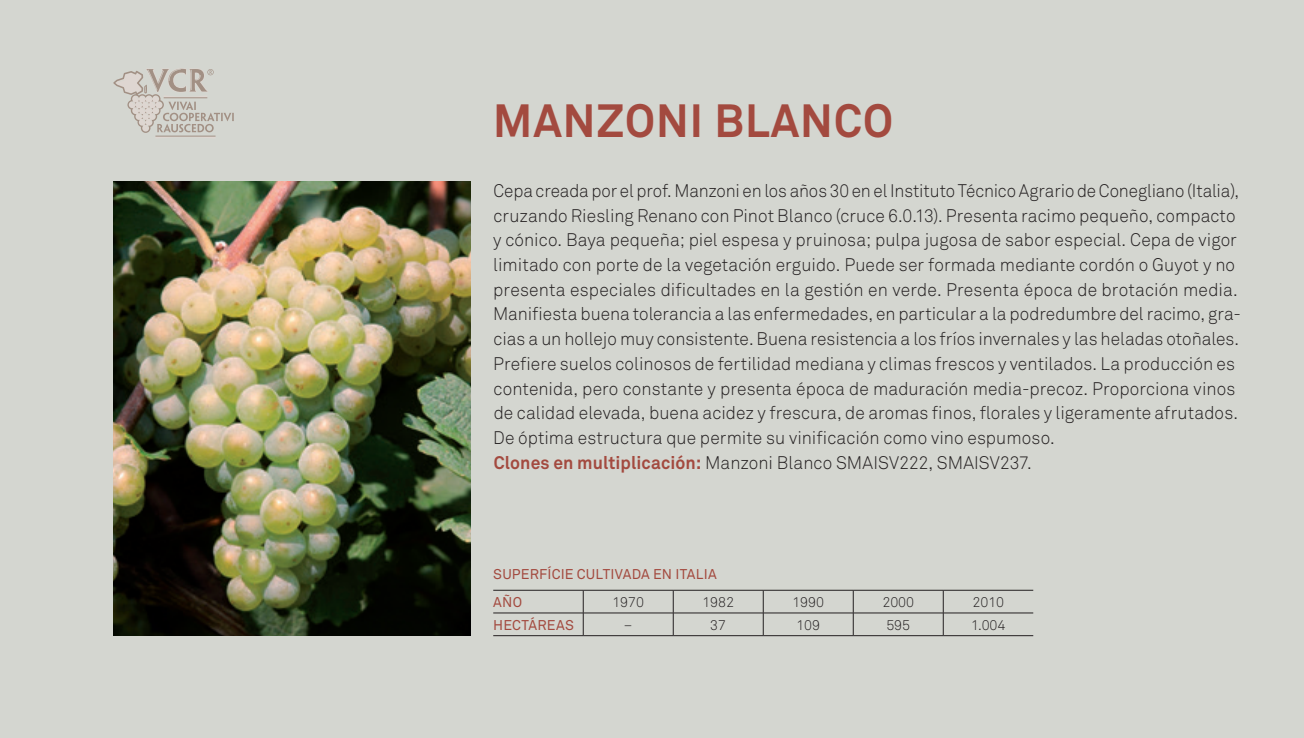
<style>
.page{position:relative;width:1304px;height:738px;background:#fff}
.page>*{position:absolute;margin:0;border:0;box-sizing:border-box;transform-origin:0 0}
.t1{font:700 46px "Akkurat Pro";letter-spacing:.025em;color:#a34a3f}
.t2{font:18px/24.6px "Akkurat Light Pro";letter-spacing:.005em;color:#231f20;scale:.95 1}
.t3{font:14px/28.6px "Akkurat Pro";letter-spacing:.015em;color:#a34a3f}
.t4{font:14px "Akkurat Light Pro";color:#231f20}
.s1{font-family:"Akkurat Pro";font-weight:700;color:#a34a3f}
</style>
<div class="page">
<div style="left:0;top:0;width:1304px;height:737px;background:#d4d6d0"></div>
<svg style="left:113px;top:68px;width:121px;height:69px"></svg>
<img style="left:113px;top:181px;width:358px;height:454px">
<hr style="left:493px;top:589px;width:90px;height:1px;background:#231f20">
<hr style="left:493px;top:612px;width:90px;height:1px;background:#231f20">
<hr style="left:493px;top:634px;width:90px;height:1px;background:#231f20">
<svg style="left:583px;top:590px;width:1px;height:44px"></svg>
<hr style="left:583px;top:589px;width:90px;height:1px;background:#231f20">
<hr style="left:673px;top:589px;width:90px;height:1px;background:#231f20">
<hr style="left:763px;top:589px;width:90px;height:1px;background:#231f20">
<hr style="left:853px;top:589px;width:90px;height:1px;background:#231f20">
<hr style="left:943px;top:589px;width:90px;height:1px;background:#231f20">
<svg style="left:673px;top:590px;width:1px;height:44px"></svg>
<svg style="left:763px;top:590px;width:1px;height:44px"></svg>
<svg style="left:853px;top:590px;width:1px;height:44px"></svg>
<svg style="left:943px;top:590px;width:1px;height:44px"></svg>
<hr style="left:583px;top:612px;width:90px;height:1px;background:#231f20">
<hr style="left:673px;top:612px;width:90px;height:1px;background:#231f20">
<hr style="left:763px;top:612px;width:90px;height:1px;background:#231f20">
<hr style="left:853px;top:612px;width:90px;height:1px;background:#231f20">
<hr style="left:943px;top:612px;width:90px;height:1px;background:#231f20">
<hr style="left:583px;top:634px;width:90px;height:1px;background:#231f20">
<hr style="left:673px;top:634px;width:90px;height:1px;background:#231f20">
<hr style="left:763px;top:634px;width:90px;height:1px;background:#231f20">
<hr style="left:853px;top:634px;width:90px;height:1px;background:#231f20">
<hr style="left:943px;top:634px;width:90px;height:1px;background:#231f20">
<h1 class="t1" style="left:493px;top:92px;width:401px">MANZONI BLANCO</h1>
<p class="t2" style="left:493px;top:179px;width:789px">Cepa creada por el prof. Manzoni en los años 30 en el Instituto Técnico Agrario de Conegliano (Italia), cruzando Riesling Renano con Pinot Blanco (cruce 6.0.13). Presenta racimo pequeño, compacto y cónico. Baya pequeña; piel espesa y pruinosa; pulpa jugosa de sabor especial. Cepa de vigor limitado con porte de la vegetación erguido. Puede ser formada mediante cordón o Guyot y no presenta especiales dificultades en la gestión en verde. Presenta época de brotación media.<br>Manifiesta buena tolerancia a las enfermedades, en particular a la podredumbre del racimo, gra&shy;cias a un hollejo muy consistente. Buena resistencia a los fríos invernales y las heladas otoñales.<br>Prefiere suelos colinosos de fertilidad mediana y climas frescos y ventilados. La producción es contenida, pero constante y presenta época de maduración media-precoz. Proporciona vinos de calidad elevada, buena acidez y frescura, de aromas finos, florales y ligeramente afrutados.<br>De óptima estructura que permite su vinificación como vino espumoso.<br><span class="s1">Clones en multiplicación:</span> Manzoni Blanco SMAISV222, SMAISV237.</p>
<p class="t3" style="left:493px;top:559px;width:225px">SUPERFÍCIE CULTIVADA EN ITALIA<br>AÑO</p>
<p class="t4" style="left:612px;top:593px;width:33px">1970</p>
<p class="t4" style="left:702px;top:593px;width:33px">1982</p>
<p class="t4" style="left:792px;top:593px;width:33px">1990</p>
<p class="t4" style="left:882px;top:593px;width:33px">2000</p>
<p class="t4" style="left:972px;top:593px;width:33px">2010</p>
<p class="t3" style="left:493px;top:610px;width:82px">HECTÁREAS</p>
<p class="t4" style="left:624px;top:616px;width:10px">–</p>
<p class="t4" style="left:710px;top:616px;width:17px">37</p>
<p class="t4" style="left:796px;top:616px;width:25px">109</p>
<p class="t4" style="left:886px;top:616px;width:25px">595</p>
<p class="t4" style="left:971px;top:616px;width:36px">1.004</p>
</div>
